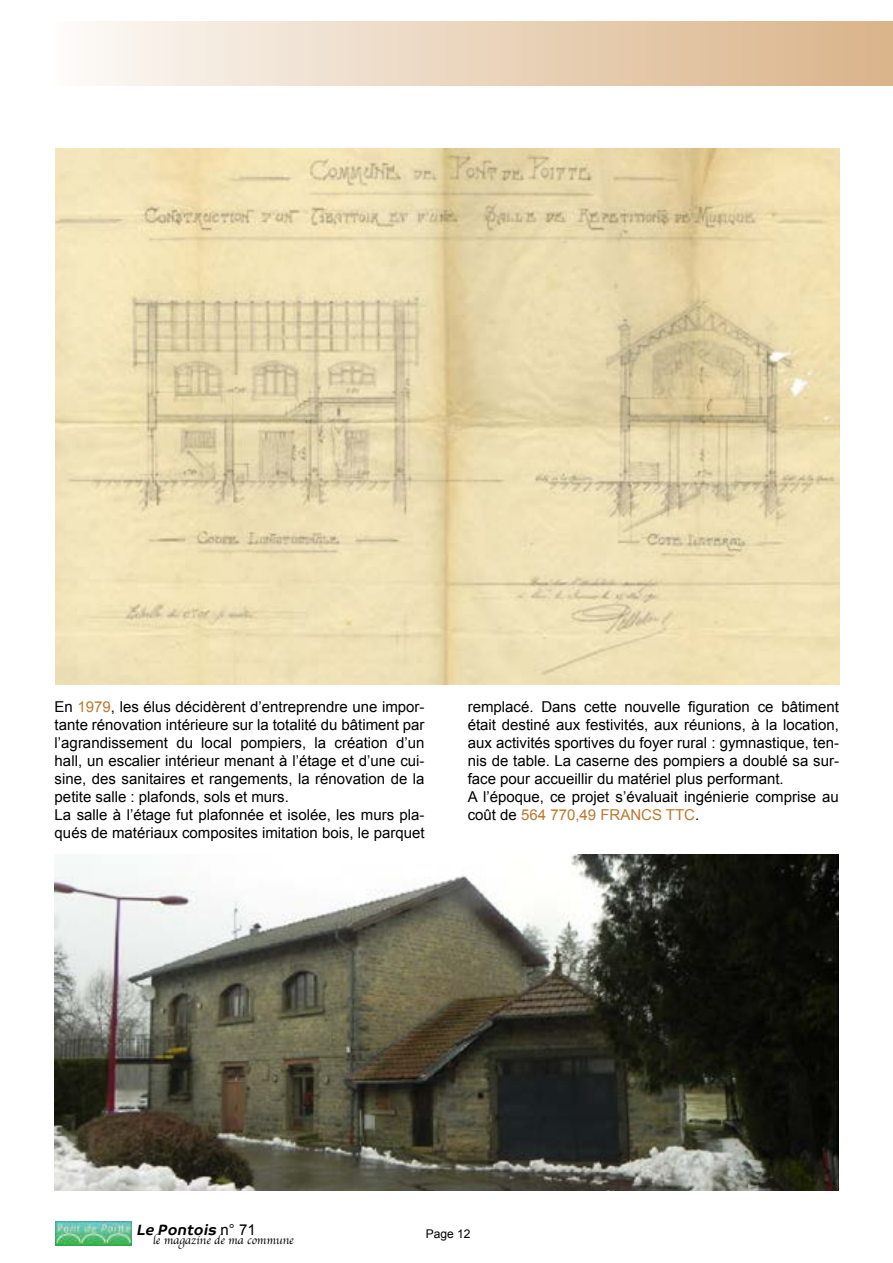
<style>
.page{position:relative;width:893px;height:1263px;background:#fff}
.page>*{position:absolute;margin:0;border:0;box-sizing:border-box;transform-origin:0 0}
.t1{font:15px/18px "Arial";color:#000}
.t2{font:italic 700 15px "Co Text";color:#000}
.t3{font:12px "Apple Chancery";color:#000}
.t4{font:12px "Arial";color:#000}
.s1{color:#bb7831}
.s2{font-family:"Arial";font-weight:400;font-style:normal}
</style>
<div class="page">
<img style="left:55px;top:1222px;width:77px;height:24px">
<div style="left:54px;top:21px;width:839px;height:64px;background:linear-gradient(to right,#fcf9f6,#d9b388)"></div>
<img style="left:55px;top:149px;width:785px;height:535px">
<img style="left:54px;top:855px;width:785px;height:336px">
<p class="t1" style="left:55px;top:697px;width:371px">En <span class="s1">1979</span>, les élus décidèrent d’entreprendre une impor&shy;tante rénovation intérieure sur la totalité du bâtiment par l’agrandissement du local pompiers, la création d’un hall, un escalier intérieur menant à l’étage et d’une cui&shy;sine, des sanitaires et rangements, la rénovation de la petite salle : plafonds, sols et murs.<br>La salle à l’étage fut plafonnée et isolée, les murs pla&shy;qués de matériaux composites imitation bois, le parquet</p>
<p class="t1" style="left:468px;top:697px;width:373px">remplacé. Dans cette nouvelle figuration ce bâtiment était destiné aux festivités, aux réunions, à la location, aux activités sportives du foyer rural : gymnastique, ten&shy;nis de table. La caserne des pompiers a doublé sa sur&shy;face pour accueillir du matériel plus performant.<br>A l’époque, ce projet s’évaluait ingénierie comprise au coût de <span class="s1">564 770,49 FRANCS TTC</span>.</p>
<p class="t2" style="left:136px;top:1221px;width:121px">Le Pontois <span class="s2">n ° 7 1</span></p>
<p class="t3" style="left:153px;top:1231px;width:142px">le magazine de ma commune</p>
<p class="t4" style="left:426px;top:1226px;width:46px">Page 12</p>
</div>
